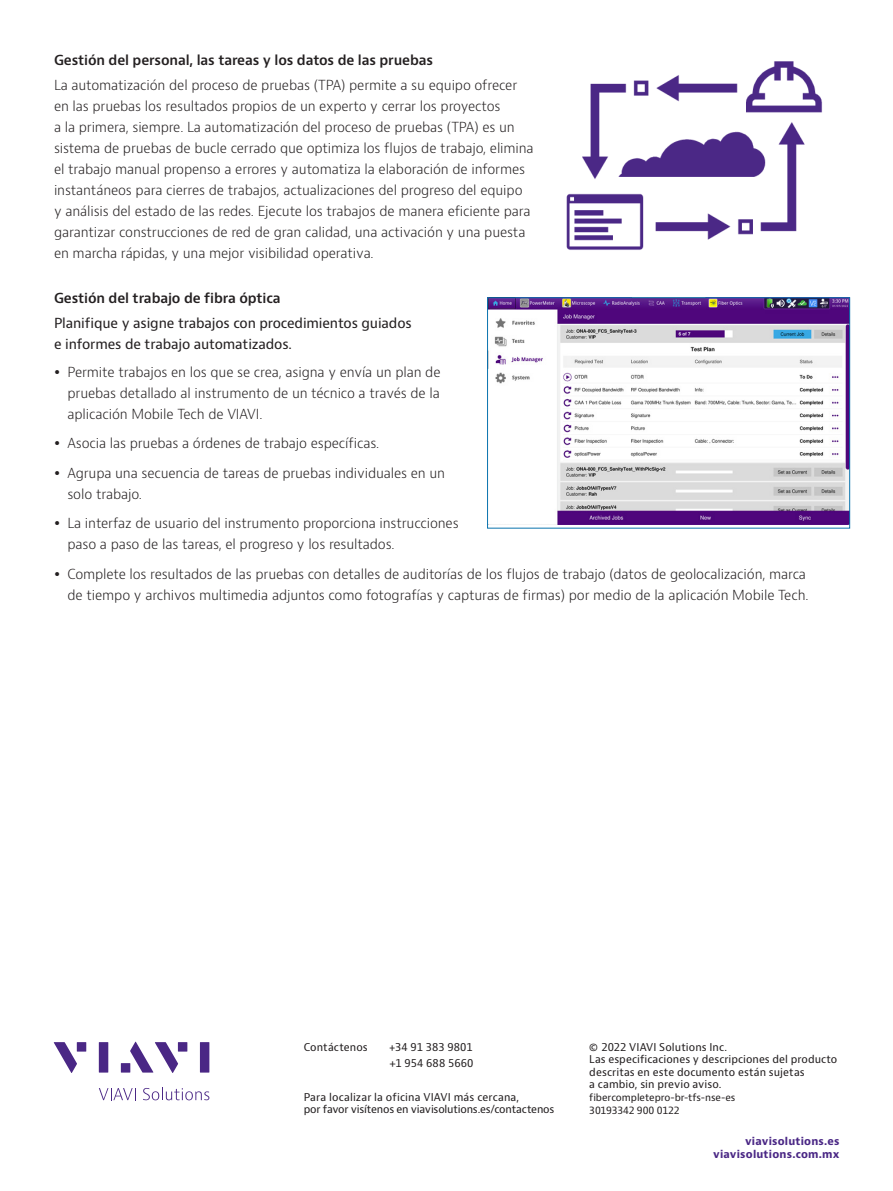
<style>
.page{position:relative;width:893px;height:1191px;background:#fff}
.page>*{position:absolute;margin:0;border:0;box-sizing:border-box;transform-origin:0 0}
.P_10_16{font:300 13.5px/21px "Bernino Sans";letter-spacing:-.01em;color:#231f20}
.P_10_16-2{font:13.5px/21px "Bernino Sans";letter-spacing:-.01em;color:#231f20}
.H3_Heading_Level_3{font:600 13.5px "Bernino Sans";letter-spacing:-.01em;color:#231f20}
.t1{font:10.5px/12.6px "Bernino Sans";letter-spacing:.005em;color:#231f20}
.t2{font:10.5px/12.6px "Bernino Sans";letter-spacing:-.015em;color:#231f20}
.t3{font:700 10.5px/12.6px "Bernino Sans";letter-spacing:.02em;color:#4a2785;text-align:right}
.t4{font:9.75px/12.6px "Bernino Sans";letter-spacing:-.005em;color:#231f20}
</style>
<div class="page">
<svg style="left:54px;top:1042px;width:23px;height:31px"></svg>
<div style="left:77px;top:1042px;width:9px;height:9px;background:#4a2785"></div>
<div style="left:99px;top:1042px;width:9px;height:30px;background:#4a2785"></div>
<div style="left:178px;top:1042px;width:9px;height:9px;background:#4a2785"></div>
<div style="left:200px;top:1042px;width:9px;height:30px;background:#4a2785"></div>
<svg style="left:130px;top:1041px;width:48px;height:32px"></svg>
<div style="left:121px;top:1063px;width:9px;height:9px;background:#4a2785"></div>
<svg style="left:99px;top:1088px;width:37px;height:12px"></svg>
<svg style="left:143px;top:1087px;width:66px;height:13px"></svg>
<img style="left:566px;top:61px;width:257px;height:189px">
<img style="left:489px;top:299px;width:359px;height:225px">
<div style="left:487px;top:297px;width:363px;height:231px;border:1px solid #0a73ae"></div>
<p class="H3_Heading_Level_3" style="left:54px;top:51px;width:381px">Gestión del personal, las tareas y los datos de las pruebas</p>
<p class="P_10_16" style="left:54px;top:75px;width:481px">La automatización del proceso de pruebas (TPA) permite a su equipo ofrecer en las pruebas los resultados propios de un experto y cerrar los proyectos<br>a la primera, siempre. La automatización del proceso de pruebas (TPA) es un sistema de pruebas de bucle cerrado que optimiza los flujos de trabajo, elimina el trabajo manual propenso a errores y automatiza la elaboración de informes instantáneos para cierres de trabajos, actualizaciones del progreso del equipo<br>y análisis del estado de las redes. Ejecute los trabajos de manera eficiente para garantizar construcciones de red de gran calidad, una activación y una puesta en marcha rápidas, y una mejor visibilidad operativa.</p>
<p class="H3_Heading_Level_3" style="left:54px;top:289px;width:228px">Gestión del trabajo de fibra óptica</p>
<p class="P_10_16-2" style="left:54px;top:313px;width:359px">Planifique y asigne trabajos con procedimientos guiados e informes de trabajo automatizados.</p>
<p class="P_10_16" style="left:68px;top:361px;width:375px;text-align:justify">Permite trabajos en los que se crea, asigna y envía un plan de pruebas detallado al instrumento de un técnico a través de la aplicación Mobile Tech de VIAVI.</p>
<p class="P_10_16" style="left:68px;top:433px;width:313px">Asocia las pruebas a órdenes de trabajo específicas.</p>
<p class="P_10_16" style="left:68px;top:462px;width:379px">Agrupa una secuencia de tareas de pruebas individuales en un solo trabajo.</p>
<p class="P_10_16" style="left:68px;top:513px;width:393px">La interfaz de usuario del instrumento proporciona instrucciones paso a paso de las tareas, el progreso y los resultados.</p>
<p class="P_10_16" style="left:68px;top:563px;width:742px">Complete los resultados de las pruebas con detalles de auditorías de los flujos de trabajo (datos de geolocalización, marca de tiempo y archivos multimedia adjuntos como fotografías y capturas de firmas) por medio de la aplicación Mobile Tech.</p>
<p class="t1" style="left:304px;top:1040px;width:66px">Contáctenos</p>
<p class="t1" style="left:389px;top:1038px;width:86px;line-height:16.5px">+34 91 383 9801 +1 954 688 5660</p>
<p class="t2" style="left:304px;top:1090px;width:252px">Para localizar la oficina VIAVI más cercana,<br>por favor visítenos en viavisolutions.es/contactenos</p>
<p class="t1" style="left:589px;top:1040px;width:250px">© 2022 VIAVI Solutions Inc.<br>Las especificaciones y descripciones del producto descritas en este documento están sujetas<br>a cambio, sin previo aviso.</p>
<p class="t4" style="left:589px;top:1091px;width:148px">fibercompletepro-br-tfs-nse-es<br>30193342 900 0122</p>
<p class="t3" style="left:713px;top:1135px;width:128px">viavisolutions.es viavisolutions.com.mx</p>
</div>
